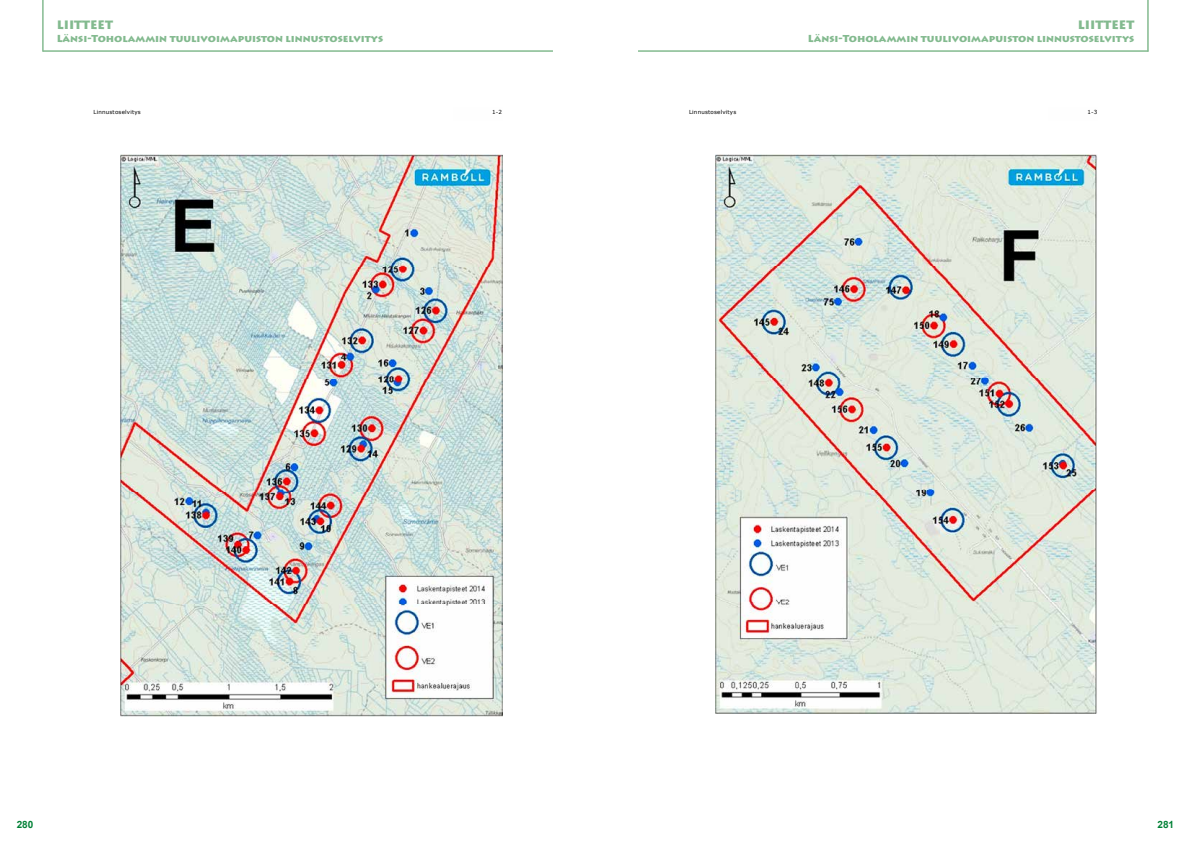
<style>
.page{position:relative;width:1191px;height:842px;background:#fff}
.page>*{position:absolute;margin:0;border:0;box-sizing:border-box;transform-origin:0 0}
.t1{font:900 12px "Lithos Pro";color:#83ba8f}
.t2{font:900 10px "Lithos Pro";color:#83ba8f}
.t3{font:700 10px "Arial";color:#008136}
.t4{font:5.6px "Verdana";letter-spacing:.02em;color:#000}
</style>
<div class="page">
<img style="left:120px;top:154px;width:382px;height:563px">
<img style="left:715px;top:154px;width:382px;height:560px">
<hr style="left:43px;top:51px;width:510px;height:1px;background:#83ba8f">
<hr style="left:638px;top:51px;width:510px;height:1px;background:#83ba8f">
<hr style="left:42px;top:0;width:1px;height:52px;background:#83ba8f">
<hr style="left:1147px;top:0;width:1px;height:52px;background:#83ba8f">
<p class="t1" style="left:57px;top:17px;width:58px">LIITTEET</p>
<p class="t1" style="left:1078px;top:17px;width:58px">LIITTEET</p>
<p class="t2" style="left:57px;top:32px;width:328px">Länsi-Toholammin tuulivoimapuiston linnustoselvitys</p>
<p class="t2" style="left:808px;top:32px;width:328px">Länsi-Toholammin tuulivoimapuiston linnustoselvitys</p>
<p class="t4" style="left:94px;top:108px;width:49px">Linnustoselvitys</p>
<p class="t4" style="left:492px;top:108px;width:11px">1-2</p>
<p class="t4" style="left:689px;top:108px;width:49px">Linnustoselvitys</p>
<p class="t4" style="left:1087px;top:108px;width:11px">1-3</p>
<p class="t3" style="left:17px;top:818px;width:18px">280</p>
<p class="t3" style="left:1157px;top:818px;width:18px">281</p>
</div>
